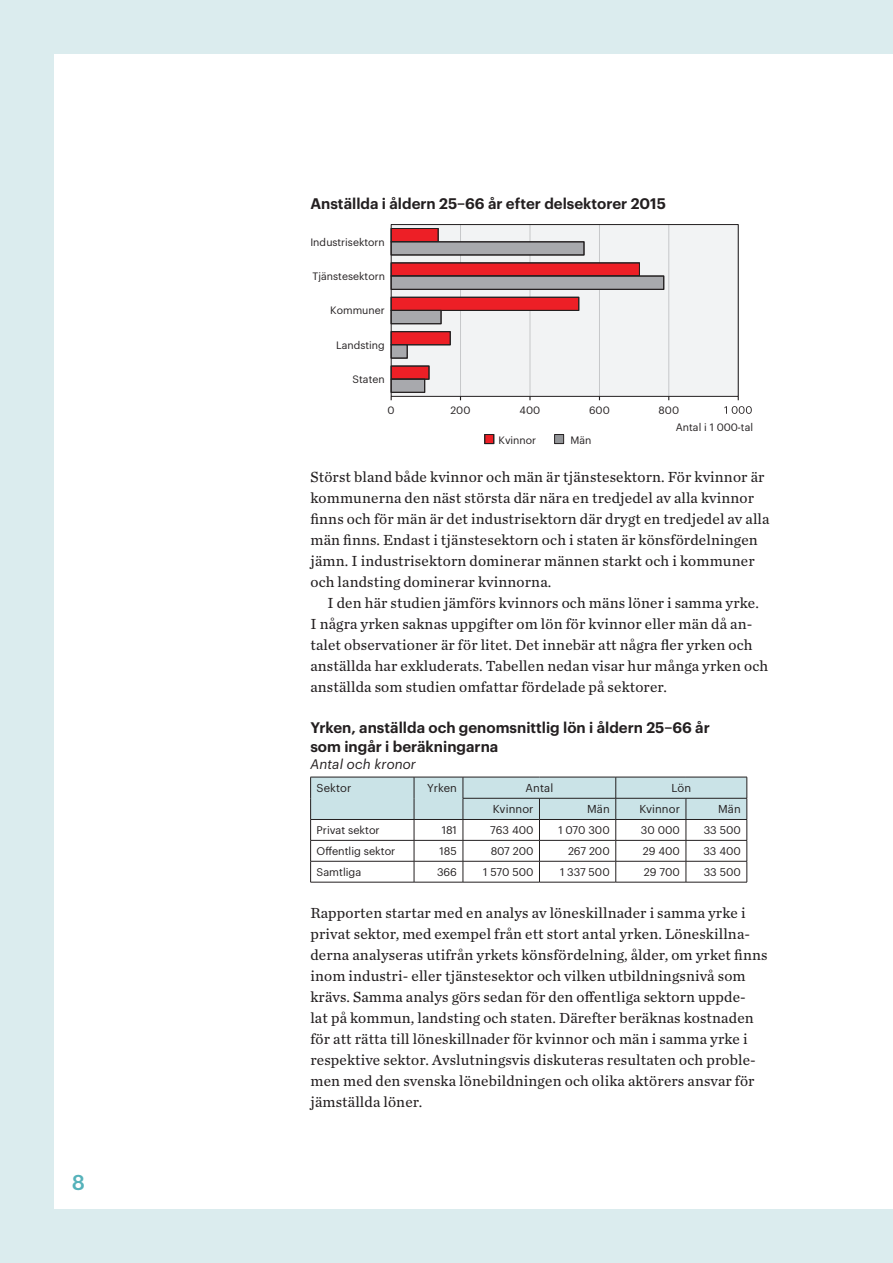
<style>
.page{position:relative;width:893px;height:1263px;background:#dbecee}
.page>*{position:absolute;margin:0;border:0;box-sizing:border-box;transform-origin:0 0}
.t1{font:500 21px "Graphik";color:#55b2ba}
.bröd{font:15.3px/21px "Chronicle Text G2";letter-spacing:.01em;color:#231f20}
.bröd_indrag{font:15.3px/21px "Chronicle Text G2";letter-spacing:.01em;color:#231f20}
.bt{font:600 15px/19.5px "Graphik";color:#231f20}
.bröd-2{font:italic 13.5px "Graphik";letter-spacing:.01em;color:#231f20}
.tabelltext{font:11.25px "Graphik";letter-spacing:.01em;color:#231f20}
.t2{font:10.8px "Graphik";color:#231f20}
.t3{font:10.5px "Graphik";letter-spacing:.005em;color:#231f20}
</style>
<div class="page">
<div style="left:54px;top:54px;width:839px;height:1155px;background:#fff"></div>
<svg style="left:310px;top:777px;width:438px;height:105px"></svg>
<hr style="left:310px;top:882px;width:104px;height:1px;background:#231f20">
<hr style="left:414px;top:882px;width:49px;height:1px;background:#231f20">
<hr style="left:463px;top:882px;width:76px;height:1px;background:#231f20">
<hr style="left:539px;top:882px;width:77px;height:1px;background:#231f20">
<hr style="left:616px;top:882px;width:70px;height:1px;background:#231f20">
<hr style="left:686px;top:882px;width:61px;height:1px;background:#231f20">
<div style="left:391px;top:225px;width:347px;height:171px;background:#f2f3f4"></div>
<hr style="left:460px;top:225px;width:1px;height:171px;background:#c7c8ca">
<hr style="left:530px;top:225px;width:1px;height:171px;background:#c7c8ca">
<hr style="left:599px;top:225px;width:1px;height:171px;background:#c7c8ca">
<hr style="left:668px;top:225px;width:1px;height:171px;background:#c7c8ca">
<svg style="left:390px;top:228px;width:279px;height:172px"></svg>
<svg style="left:724px;top:406px;width:28px;height:8px"></svg>
<div style="left:485px;top:434px;width:9px;height:10px;background:#ed1f26"></div>
<div style="left:484px;top:434px;width:10px;height:10px;border:1px solid #231f20"></div>
<div style="left:554px;top:434px;width:10px;height:10px;background:#939598;border:1px solid #231f20"></div>
<p class="t1" style="left:72px;top:1167px;width:15px">8</p>
<p class="bt" style="left:310px;top:193px;width:357px">Anställda i åldern 25–66 år efter delsektorer 2015</p>
<p class="t3" style="left:310px;top:234px;width:76px">Industrisektorn</p>
<p class="t3" style="left:313px;top:268px;width:74px">Tjänstesektorn</p>
<p class="t3" style="left:330px;top:303px;width:56px">Kommuner</p>
<p class="t3" style="left:336px;top:337px;width:50px">Landsting</p>
<p class="t3" style="left:353px;top:371px;width:34px">Staten</p>
<p class="t3" style="left:388px;top:402px;width:9px">0</p>
<p class="t3" style="left:450px;top:402px;width:22px">200</p>
<p class="t3" style="left:520px;top:402px;width:22px">400</p>
<p class="t3" style="left:589px;top:402px;width:22px">600</p>
<p class="t3" style="left:658px;top:402px;width:22px">800</p>
<p class="t3" style="left:499px;top:432px;width:39px">Kvinnor</p>
<p class="t3" style="left:571px;top:432px;width:22px">Män</p>
<p class="t3" style="left:676px;top:419px;width:79px">Antal i 1 000-tal</p>
<p class="bröd" style="left:310px;top:466px;width:461px">Störst bland både kvinnor och män är tjänstesektorn. För kvinnor är kommunerna den näst största där nära en tredjedel av alla kvinnor finns och för män är det industrisektorn där drygt en tredjedel av alla män finns. Endast i tjänstesektorn och i staten är könsfördelningen jämn. I industrisektorn dominerar männen starkt och i kommuner och landsting dominerar kvinnorna.</p>
<p class="bröd_indrag" style="left:310px;top:592px;width:459px;text-indent:17px">I den här studien jämförs kvinnors och mäns löner i samma yrke.<br>I några yrken saknas uppgifter om lön för kvinnor eller män då an&shy;talet observationer är för litet. Det innebär att några fler yrken och anställda har exkluderats. Tabellen nedan visar hur många yrken och anställda som studien omfattar fördelade på sektorer.</p>
<p class="bt" style="left:310px;top:716px;width:401px">Yrken, anställda och genomsnittlig lön i åldern 25–66 år som ingår i beräkningarna</p>
<p class="bröd-2" style="left:310px;top:754px;width:107px">Antal och kronor</p>
<p class="tabelltext" style="left:317px;top:780px;width:36px">Sektor</p>
<p class="tabelltext" style="left:427px;top:780px;width:31px">Yrken</p>
<p class="tabelltext" style="left:525px;top:780px;width:29px">Antal</p>
<p class="tabelltext" style="left:671px;top:780px;width:21px">Lön</p>
<p class="tabelltext" style="left:493px;top:801px;width:42px">Kvinnor</p>
<p class="tabelltext" style="left:587px;top:801px;width:24px">Män</p>
<p class="tabelltext" style="left:639px;top:801px;width:42px">Kvinnor</p>
<p class="tabelltext" style="left:718px;top:801px;width:24px">Män</p>
<p class="t2" style="left:317px;top:822px;width:65px">Privat sektor</p>
<p class="t2" style="left:442px;top:822px;width:17px">181</p>
<p class="t2" style="left:490px;top:822px;width:45px">763 400</p>
<p class="t2" style="left:558px;top:822px;width:53px">1 070 300</p>
<p class="t2" style="left:641px;top:822px;width:41px">30 000</p>
<p class="t2" style="left:704px;top:822px;width:39px">33 500</p>
<p class="t2" style="left:317px;top:843px;width:80px">Offentlig sektor</p>
<p class="t2" style="left:440px;top:843px;width:19px">185</p>
<p class="t2" style="left:491px;top:843px;width:44px">807 200</p>
<p class="t2" style="left:568px;top:843px;width:43px">267 200</p>
<p class="t2" style="left:643px;top:843px;width:39px">29 400</p>
<p class="t2" style="left:703px;top:843px;width:39px">33 400</p>
<p class="t2" style="left:317px;top:864px;width:46px">Samtliga</p>
<p class="t2" style="left:437px;top:864px;width:21px">366</p>
<p class="t2" style="left:483px;top:864px;width:52px">1 570 500</p>
<p class="t2" style="left:560px;top:864px;width:51px">1 337 500</p>
<p class="t2" style="left:644px;top:864px;width:37px">29 700</p>
<p class="t2" style="left:704px;top:864px;width:39px">33 500</p>
<p class="bröd" style="left:310px;top:902px;width:459px">Rapporten startar med en analys av löneskillnader i samma yrke i privat sektor, med exempel från ett stort antal yrken. Löneskillna&shy;derna analyseras utifrån yrkets könsfördelning, ålder, om yrket finns inom industri- eller tjänstesektor och vilken utbildningsnivå som krävs. Samma analys görs sedan för den offentliga sektorn uppde-<br>lat på kommun, landsting och staten. Därefter beräknas kostnaden för att rätta till löneskillnader för kvinnor och män i samma yrke i respektive sektor. Avslutningsvis diskuteras resultaten och proble&shy;men med den svenska lönebildningen och olika aktörers ansvar för jämställda löner.</p>
</div>
